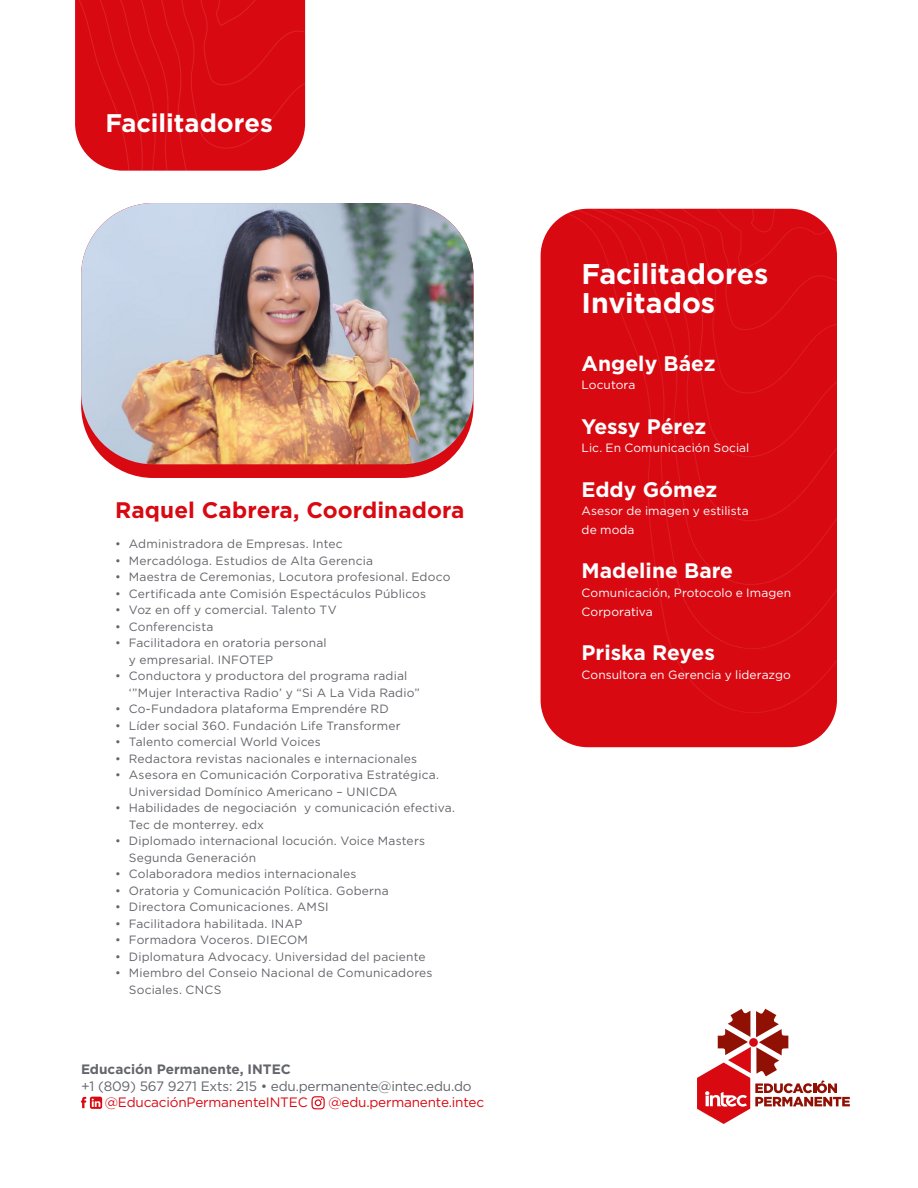
<style>
.page{position:relative;width:918px;height:1188px;background:#fff}
.page>*{position:absolute;margin:0;border:0;box-sizing:border-box;transform-origin:0 0}
.t1{font:700 28.5px/28.5px "Gotham";color:#fff}
.t2{font:700 25.5px "Gotham";color:#fff}
.t3{font:700 22.5px "Gotham";letter-spacing:.005em;color:#d90912}
.t4{font:700 21px "Gotham";color:#fff}
.t5{font:13.65px "Gotham";letter-spacing:-.015em;color:#63656a}
.t6{font:13.65px "Gotham";letter-spacing:-.015em;color:#d90912}
.t7{font:700 13.65px "Gotham";color:#63656a}
.t8{font:12px/16.5px "Gotham";letter-spacing:.015em;color:#63656a}
.t9{font:12px/18.8px "Gotham";letter-spacing:.005em;color:#fff}
</style>
<div class="page">
<svg style="left:697px;top:1009px;width:153px;height:115px"></svg>
<div style="left:541px;top:209px;width:296px;height:538px;background:#d90912;border-radius:47px"></div>
<svg style="left:541px;top:209px;width:296px;height:505px"></svg>
<div style="left:81px;top:203px;width:392px;height:275px;background:#d90912;border-radius:72px"></div>
<img style="left:81px;top:203px;width:392px;height:261px">
<svg style="left:75px;top:0;width:230px;height:171px;background:#da1019"></svg>
<svg style="left:81px;top:1097px;width:21px;height:12px"></svg>
<svg style="left:311px;top:1096px;width:14px;height:13px"></svg>
<h2 class="t2" style="left:105px;top:108px;width:169px">Facilitadores</h2>
<h3 class="t3" style="left:115px;top:497px;width:351px">Raquel Cabrera, Coordinadora</h3>
<p class="t8" style="left:115px;top:536px;width:229px">• Administradora de Empresas. Intec</p>
<p class="t8" style="left:115px;top:552px;width:259px">• Mercadóloga. Estudios de Alta Gerencia</p>
<p class="t8" style="left:115px;top:569px;width:337px">• Maestra de Ceremonias, Locutora profesional. Edoco</p>
<p class="t8" style="left:115px;top:585px;width:312px">• Certificada ante Comisión Espectáculos Públicos</p>
<p class="t8" style="left:115px;top:602px;width:223px">• Voz en off y comercial. Talento TV</p>
<p class="t8" style="left:115px;top:618px;width:100px">• Conferencista</p>
<p class="t8" style="left:129px;top:635px;width:199px;text-indent:-14px">• Facilitadora en oratoria personal y empresarial. INFOTEP</p>
<p class="t8" style="left:129px;top:668px;width:293px;text-indent:-14px">• Conductora y productora del programa radial ‘”Mujer Interactiva Radio’ y “Si A La Vida Radio”</p>
<p class="t8" style="left:115px;top:701px;width:275px">• Co-Fundadora plataforma Emprendére RD</p>
<p class="t8" style="left:115px;top:717px;width:287px">• Líder social 360. Fundación Life Transformer</p>
<p class="t8" style="left:115px;top:734px;width:207px">• Talento comercial World Voices</p>
<p class="t8" style="left:115px;top:750px;width:303px">• Redactora revistas nacionales e internacionales</p>
<p class="t8" style="left:129px;top:767px;width:312px;text-indent:-14px">• Asesora en Comunicación Corporativa Estratégica.<br>Universidad Domínico Americano – UNICDA</p>
<p class="t8" style="left:129px;top:800px;width:328px;text-indent:-14px">• Habilidades de negociación y comunicación efectiva.<br>Tec de monterrey. edx</p>
<p class="t8" style="left:129px;top:833px;width:298px;text-indent:-14px">• Diplomado internacional locución. Voice Masters<br>Segunda Generación</p>
<p class="t8" style="left:115px;top:866px;width:243px">• Colaboradora medios internacionales</p>
<p class="t8" style="left:115px;top:882px;width:275px">• Oratoria y Comunicación Política. Goberna</p>
<p class="t8" style="left:115px;top:899px;width:215px">• Directora Comunicaciones. AMSI</p>
<p class="t8" style="left:115px;top:915px;width:189px">• Facilitadora habilitada. INAP</p>
<p class="t8" style="left:115px;top:932px;width:194px">• Formadora Voceros. DIECOM</p>
<p class="t8" style="left:115px;top:948px;width:312px">• Diplomatura Advocacy. Universidad del paciente</p>
<p class="t8" style="left:129px;top:965px;width:305px;text-indent:-14px">• Miembro del Conseio Nacional de Comunicadores<br>Sociales. CNCS</p>
<p class="t7" style="left:81px;top:1062px;width:211px">Educación Permanente, INTEC</p>
<p class="t5" style="left:81px;top:1078px;width:392px">+1 (809) 567 9271 Exts: 215 • edu.permanente@intec.edu.do</p>
<p class="t6" style="left:105px;top:1095px;width:204px">@EducaciónPermanenteINTEC</p>
<p class="t6" style="left:328px;top:1095px;width:157px">@edu.permanente.intec</p>
<h1 class="t1" style="left:582px;top:259px;width:188px">Facilitadores<br>Invitados</h1>
<h3 class="t4" style="left:582px;top:351px;width:135px">Angely Báez</h3>
<p class="t9" style="left:582px;top:376px;width:55px">Locutora</p>
<h3 class="t4" style="left:582px;top:414px;width:126px">Yessy Pérez</h3>
<p class="t9" style="left:582px;top:439px;width:169px">Lic. En Comunicación Social</p>
<h3 class="t4" style="left:582px;top:477px;width:137px">Eddy Gómez</h3>
<p class="t9" style="left:582px;top:502px;width:169px">Asesor de imagen y estilista de moda</p>
<h3 class="t4" style="left:582px;top:559px;width:153px">Madeline Bare</h3>
<p class="t9" style="left:582px;top:583px;width:211px">Comunicación, Protocolo e Imagen<br>Corporativa</p>
<h3 class="t4" style="left:582px;top:641px;width:135px">Priska Reyes</h3>
<p class="t9" style="left:582px;top:665px;width:211px">Consultora en Gerencia y liderazgo</p>
</div>
